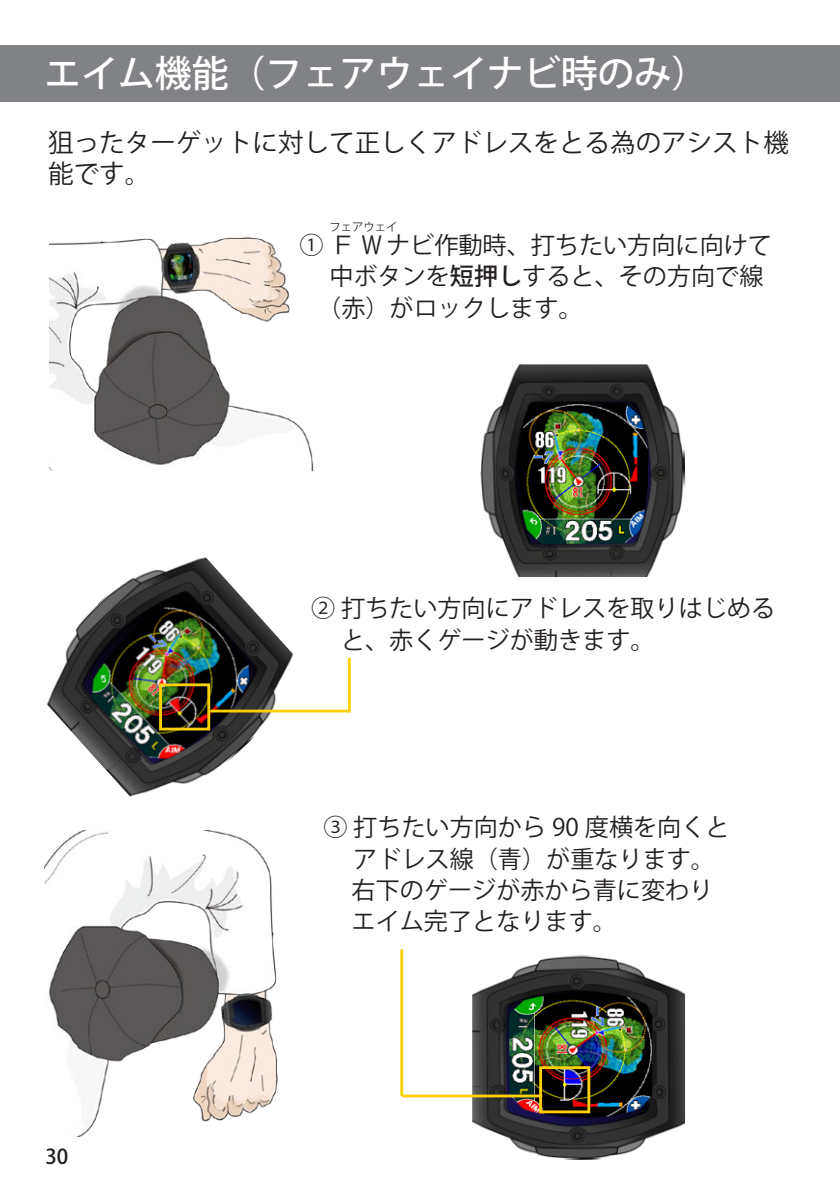
<style>
.page{position:relative;width:840px;height:1191px;background:#fff}
.page>*{position:absolute;margin:0;border:0;box-sizing:border-box;transform-origin:0 0}
.t1{font:500 36.8px "Koz Go Pro";color:#fff}
.t2{font:25.6px/31.2px "Koz Go Pro";color:#231f20}
.t3{font:24px/31.2px "Koz Go Pro";color:#231f20}
.t4{font:500 20.4px "Koz Go Pro";color:#231f20}
.t5{font:11.2px "Koz Go Pro";color:#231f20}
.s1{font-weight:500}
.s2{font-size:25.6px}
</style>
<div class="page">
<div style="left:0;top:45px;width:839px;height:57px;background:#808285"></div>
<img style="left:44px;top:830px;width:234px;height:306px">
<img style="left:480px;top:364px;width:206px;height:213px">
<img style="left:47px;top:557px;width:269px;height:240px">
<img style="left:472px;top:955px;width:212px;height:205px">
<img style="left:50px;top:237px;width:264px;height:234px">
<img style="left:167px;top:252px;width:28px;height:31px">
<img style="left:71px;top:586px;width:196px;height:196px">
<img style="left:514px;top:404px;width:132px;height:141px">
<div style="left:159px;top:683px;width:51px;height:47px;border:3px solid #fed006"></div>
<hr style="left:210px;top:709px;width:140px;height:3px;background:#fed006">
<hr style="left:348px;top:658px;width:2px;height:54px;background:#fed006">
<img style="left:503px;top:994px;width:149px;height:128px">
<hr style="left:400px;top:949px;width:3px;height:147px;background:#fed006">
<div style="left:539px;top:1066px;width:51px;height:47px;border:3px solid #fed006"></div>
<hr style="left:401px;top:1094px;width:141px;height:3px;background:#fed006">
<h1 class="t1" style="left:44px;top:50px;width:665px">エイム機能（フェアウェイナビ時のみ）</h1>
<p class="t2" style="left:48px;top:127px;width:741px">狙ったターゲットに対して正しくアドレスをとる為のアシスト機能です。</p>
<p class="t5" style="left:329px;top:220px;width:70px">フェアウェイ</p>
<p class="t3" style="left:317px;top:261px;width:447px;text-indent:12px">中ボタンを<span class="s1">短押し</span>すると、その方向で線（赤）がロックします<span class="s2">。</span></p>
<p class="t3" style="left:299px;top:230px;width:473px">① ＦＷナビ作動時、打ちたい方向に向けて</p>
<p class="t3" style="left:341px;top:592px;width:435px;text-indent:-30px">② 打ちたい方向にアドレスを取りはじめると、赤くゲージが動きます<span class="s2">。</span></p>
<p class="t4" style="left:45px;top:1143px;width:24px">30</p>
<p class="t3" style="left:351px;top:812px;width:379px;text-indent:-28px">③ 打ちたい方向から 90 度横を向くとアドレス線（青）が重なります。右下のゲージが赤から青に変わりエイム完了となります。</p>
</div>
